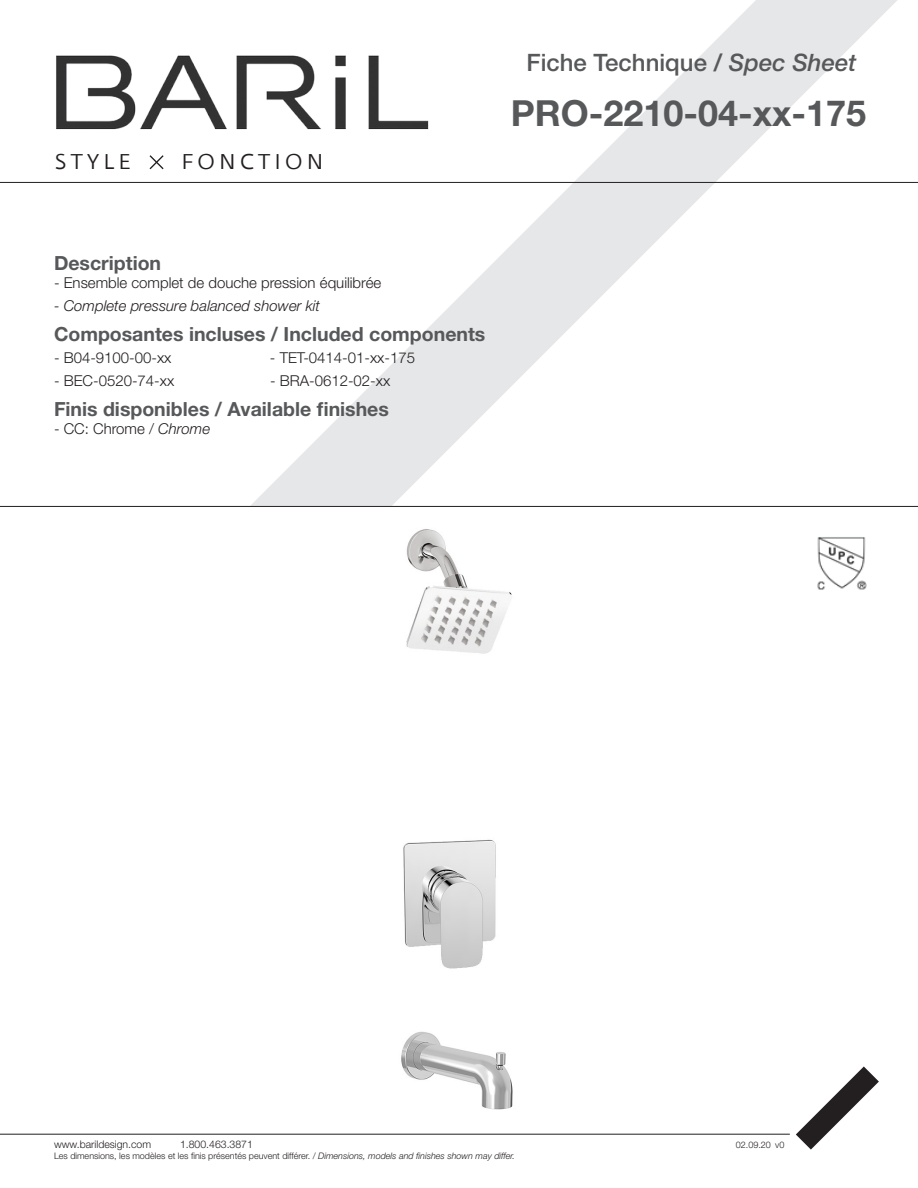
<style>
.page{position:relative;width:918px;height:1188px;background:#fff}
.page>*{position:absolute;margin:0;border:0;box-sizing:border-box;transform-origin:0 0}
.t1{font:700 36px "Helvetica Neue LT Std";color:#57585a}
.t2{font:500 24px "Helvetica Neue LT Std";color:#57585a}
.t3{font:21.3px "Fedra Sans Greek Book TF";letter-spacing:.2em;color:#231f20}
.t4{font:700 19.5px "Helvetica Neue LT Std";color:#57585a}
.t5{font:300 15px "Helvetica Neue LT Std";color:#231f20}
.t6{font:italic 300 15px "Helvetica Neue LT Std";color:#231f20}
.t7{font:300 10.5px "Helvetica Neue LT Std";color:#231f20}
.t8{font:300 9px "Helvetica Neue LT Std";color:#231f20}
.s1{font-style:italic}
</style>
<div class="page">
<svg style="left:250px;top:0;width:648px;height:506px"></svg>
<img style="left:54px;top:54px;width:378px;height:128px">
<svg style="left:148px;top:154px;width:17px;height:17px"></svg>
<hr style="left:0;top:182px;width:918px;height:1px;background:#231f20">
<hr style="left:0;top:506px;width:918px;height:1px;background:#231f20">
<hr style="left:0;top:1134px;width:790px;height:1px;background:#231f20">
<svg style="left:796px;top:1066px;width:83px;height:84px"></svg>
<img style="left:817px;top:537px;width:50px;height:53px">
<img style="left:401px;top:529px;width:112px;height:581px">
<h2 class="t2" style="left:526px;top:48px;width:331px">Fiche Technique / <span class="s1">Spec Sheet</span></h2>
<h3 class="t3" style="left:55px;top:151px;width:77px">STYLE</h3>
<h3 class="t3" style="left:181px;top:151px;width:144px">FONCTION</h3>
<p class="t1" style="left:511px;top:91px;width:357px">PRO-2210-04-xx-175</p>
<p class="t4" style="left:54px;top:251px;width:109px">Description</p>
<p class="t5" style="left:54px;top:274px;width:329px">- Ensemble complet de douche pression équilibrée</p>
<p class="t6" style="left:54px;top:296px;width:267px">- Complete pressure balanced shower kit</p>
<p class="t4" style="left:54px;top:322px;width:433px">Composantes incluses / Included components</p>
<p class="t5" style="left:54px;top:349px;width:119px">- B04-9100-00-xx</p>
<p class="t5" style="left:270px;top:349px;width:147px">- TET-0414-01-xx-175</p>
<p class="t5" style="left:54px;top:371px;width:122px">- BEC-0520-74-xx</p>
<p class="t5" style="left:270px;top:371px;width:122px">- BRA-0612-02-xx</p>
<p class="t4" style="left:54px;top:397px;width:336px">Finis disponibles / Available finishes</p>
<p class="t5" style="left:54px;top:419px;width:158px">- CC: Chrome / <span class="s1">Chrome</span></p>
<p class="t7" style="left:54px;top:1138px;width:99px">www.barildesign.com</p>
<p class="t7" style="left:180px;top:1138px;width:74px">1.800.463.3871</p>
<p class="t8" style="left:736px;top:1139px;width:37px">02.09.20</p>
<p class="t8" style="left:54px;top:1150px;width:463px">Les dimensions, les modèles et les finis présentés peuvent différer. / <span class="s1">Dimensions, models and finishes shown may differ.</span></p>
<p class="t8" style="left:775px;top:1140px;width:11px">v0</p>
</div>
